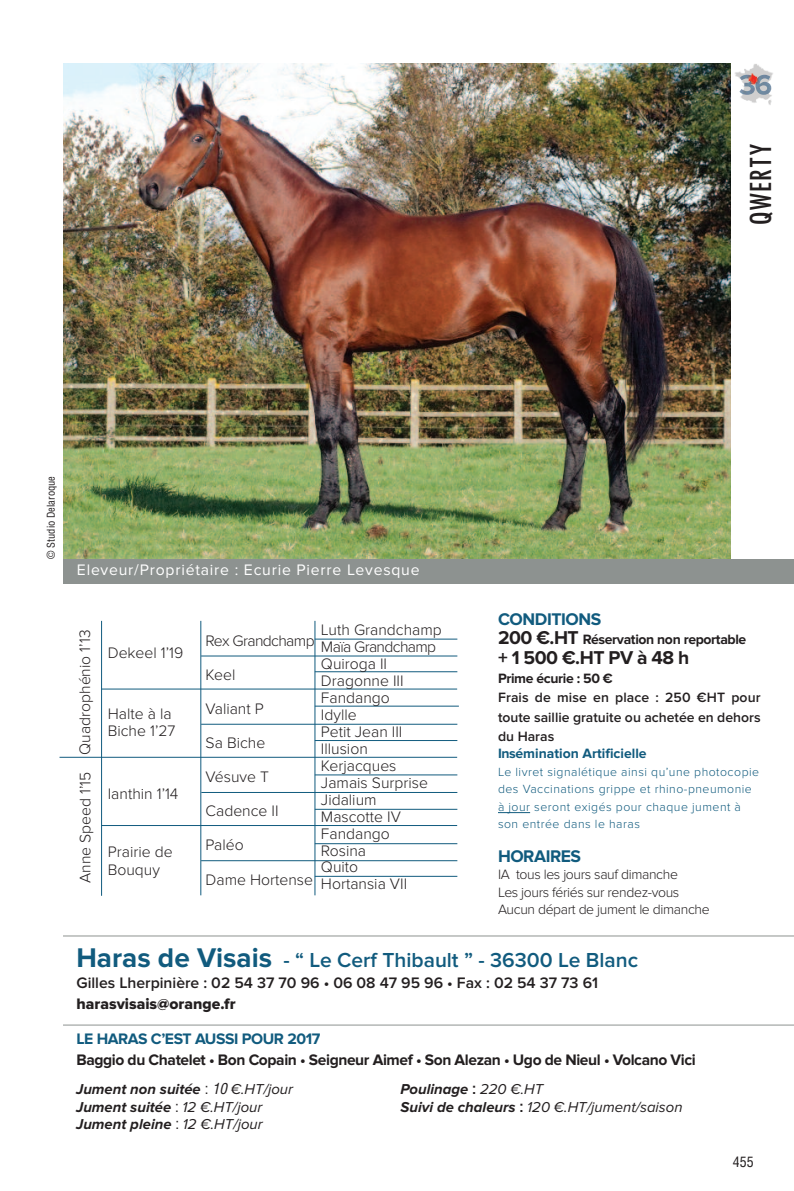
<style>
.page{position:relative;width:794px;height:1191px;background:#fff}
.page>*{position:absolute;margin:0;border:0;box-sizing:border-box;transform-origin:0 0}
.t1{font:500 condensed 28px "Futura";letter-spacing:.05em;color:#231f20}
.t2{font:600 21px "Proxima Nova";color:#115b7e}
.t3{font:700 19.25px "Proxima Nova";letter-spacing:-.025em;color:#231f20}
.t4{font:700 17.5px "Proxima Nova";letter-spacing:-.025em;color:#115b7e}
.t5{font:300 15.75px/17px "Proxima Nova";color:#231f20}
.t6{font:700 15.75px "Proxima Nova";letter-spacing:-.025em;color:#231f20}
.t7{font:600 15.75px "Proxima Nova";color:#231f20}
.t8{font:15.75px "Proxima Nova";letter-spacing:.05em;color:#fff}
.t9{font:700 15.75px "Proxima Nova";letter-spacing:-.025em;color:#115b7e}
.t10{font:15.75px "Proxima Nova Extrabld";color:#231f20}
.t11{font:italic 700 14.88px/17.5px "Proxima Nova";color:#231f20}
.t12{font:italic 14.88px/17.5px "Proxima Nova";color:#231f20}
.t13{font:300 14px/17.5px "Proxima Nova";letter-spacing:-.025em;color:#231f20}
.t14{font:600 14px/19.2px "Proxima Nova";color:#231f20;text-align:justify}
.t15{font:700 14px "Proxima Nova";letter-spacing:-.025em;color:#231f20}
.t16{font:700 14px "Proxima Nova";color:#115b7e}
.t17{font:condensed 14px "Helvetica";color:#231f20}
.t18{font:300 12.25px/17.5px "Proxima Nova";letter-spacing:.04em;color:#115b7e}
.t19{font:condensed 10.5px "Helvetica";color:#231f20}
.s1{font-size:19.25px}
.s2{font-weight:700;font-size:28px}
.s3{font-family:"Helvetica";font-weight:400;font-style:normal;font-stretch:condensed}
.s4{font-family:"Helvetica";font-weight:400;font-stretch:condensed}
.s5{font-weight:400}
.s6{font-weight:700}
.s7{font-family:"Helvetica";font-weight:700;font-style:normal;font-stretch:condensed}
</style>
<div class="page">
<img style="left:63px;top:63px;width:668px;height:496px">
<img style="left:735px;top:64px;width:38px;height:41px">
<img style="left:739px;top:75px;width:32px;height:20px">
<div style="left:63px;top:559px;width:730px;height:25px;background:#8d9290"></div>
<hr style="left:63px;top:935px;width:730px;height:1px;background:#8d9290">
<hr style="left:498px;top:812px;width:32px;height:1px;background:#115b7e">
<hr style="left:101px;top:621px;width:1px;height:274px;background:#115b7e">
<hr style="left:200px;top:621px;width:1px;height:274px;background:#115b7e">
<hr style="left:314px;top:621px;width:1px;height:274px;background:#115b7e">
<hr style="left:101px;top:688px;width:356px;height:1px;background:#115b7e">
<hr style="left:60px;top:757px;width:397px;height:1px;background:#115b7e">
<hr style="left:101px;top:825px;width:356px;height:1px;background:#115b7e">
<hr style="left:201px;top:655px;width:256px;height:1px;background:#115b7e">
<hr style="left:201px;top:724px;width:256px;height:1px;background:#115b7e">
<hr style="left:201px;top:792px;width:256px;height:1px;background:#115b7e">
<hr style="left:201px;top:860px;width:256px;height:1px;background:#115b7e">
<hr style="left:315px;top:638px;width:142px;height:1px;background:#115b7e">
<hr style="left:315px;top:671px;width:142px;height:1px;background:#115b7e">
<hr style="left:315px;top:705px;width:144px;height:1px;background:#115b7e">
<hr style="left:315px;top:740px;width:142px;height:1px;background:#115b7e">
<hr style="left:315px;top:774px;width:142px;height:1px;background:#115b7e">
<hr style="left:315px;top:809px;width:142px;height:1px;background:#115b7e">
<hr style="left:315px;top:843px;width:142px;height:1px;background:#115b7e">
<hr style="left:315px;top:876px;width:142px;height:1px;background:#115b7e">
<hr style="left:63px;top:1024px;width:730px;height:1px;background:#8d9290">
<h1 class="t1" style="left:743px;top:225px;width:82px;rotate:-90deg">QWERTY</h1>
<p class="t19" style="left:44px;top:558px;width:84px;rotate:-90deg">© Studio Delaroque</p>
<p class="t8" style="left:77px;top:560px;width:344px">Eleveur/Propriétaire : Ecurie Pierre Levesque</p>
<p class="t5" style="left:77px;top:754px;width:126px;rotate:-90deg">Quadrophénio 1’13</p>
<p class="t5" style="left:77px;top:883px;width:113px;rotate:-90deg">Anne Speed 1’15</p>
<p class="t5" style="left:108px;top:644px;width:77px">Dekeel 1’19</p>
<p class="t5" style="left:108px;top:705px;width:69px;line-height:17.5px">Halte à la<br>Biche 1’27</p>
<p class="t5" style="left:108px;top:786px;width:72px">Ianthin 1’14</p>
<p class="t5" style="left:108px;top:843px;width:66px;line-height:17.5px">Prairie de<br>Bouquy</p>
<p class="t5" style="left:206px;top:623px;width:110px;line-height:34.1px">Rex Grandchamp<br>Keel<br>Valiant P<br>Sa Biche<br>Vésuve T<br>Cadence II<br>Paléo<br>Dame Hortense</p>
<p class="t5" style="left:321px;top:621px;width:122px">Luth Grandchamp<br>Maïa Grandchamp<br>Quiroga II<br>Dragonne III<br>Fandango<br>Idylle<br>Petit Jean III<br>Illusion<br>Kerjacques<br>Jamais Surprise<br>Jidalium<br>Mascotte IV<br>Fandango<br>Rosina<br>Quito<br>Hortansia VII</p>
<p class="t4" style="left:498px;top:609px;width:105px">CONDITIONS</p>
<p class="t15" style="left:498px;top:632px;width:250px"><span class="s1">200 €.HT</span> Réservation non reportable</p>
<p class="t3" style="left:498px;top:646px;width:193px">+ 1 500 €.HT PV à 48 h</p>
<p class="t15" style="left:498px;top:670px;width:116px">Prime écurie : 50 €</p>
<p class="t14" style="left:498px;top:688px;width:264px">Frais de mise en place : 250 €HT pour toute saillie gratuite ou achetée en dehors du Haras</p>
<p class="t16" style="left:498px;top:745px;width:150px">Insémination Artificielle</p>
<p class="t18" style="left:498px;top:763px;width:263px">Le livret signalétique ainsi qu’une photocopie des Vaccinations grippe et rhino-pneumonie à jour seront exigés pour chaque jument à son entrée dans le haras</p>
<p class="t4" style="left:498px;top:845px;width:85px">HORAIRES</p>
<p class="t13" style="left:498px;top:866px;width:213px">IA tous les jours sauf dimanche<br>Les jours fériés sur rendez-vous<br>Aucun départ de jument le dimanche</p>
<h2 class="t2" style="left:76px;top:947px;width:563px"><span class="s2">Haras de Visais</span> - “ Le Cerf Thibault ” - 36300 Le Blanc</h2>
<p class="t7" style="left:76px;top:973px;width:523px">Gilles Lherpinière : 02 54 37 70 96 • 06 08 47 95 96 • Fax : 02 54 37 73 61</p>
<p class="t10" style="left:76px;top:994px;width:161px">harasvisais@orange.fr</p>
<p class="t9" style="left:76px;top:1029px;width:245px">LE HARAS C’EST AUSSI POUR 2017</p>
<p class="t6" style="left:76px;top:1050px;width:621px">Baggio du Chatelet • Bon Copain • Seigneur Aimef • Son Alezan • Ugo de Nieul • Volcano Vici</p>
<p class="t11" style="left:76px;top:1080px;width:218px">Jument non suitée <span class="s3">:</span> <span class="s4">10</span> <span class="s5">€.HT/jour<br></span>Jument suitée <span class="s3">:</span> <span class="s5">12 €.HT/jour<br></span>Jument pleine <span class="s3">:</span> <span class="s5">12 €.HT/jour</span></p>
<p class="t12" style="left:400px;top:1080px;width:283px"><span class="s6">Poulinage</span> <span class="s7">:</span> 220 €.HT<br><span class="s6">Suivi de chaleurs</span> <span class="s7">:</span> 120 €.HT/jument/saison</p>
<p class="t17" style="left:732px;top:1153px;width:22px">455</p>
</div>
